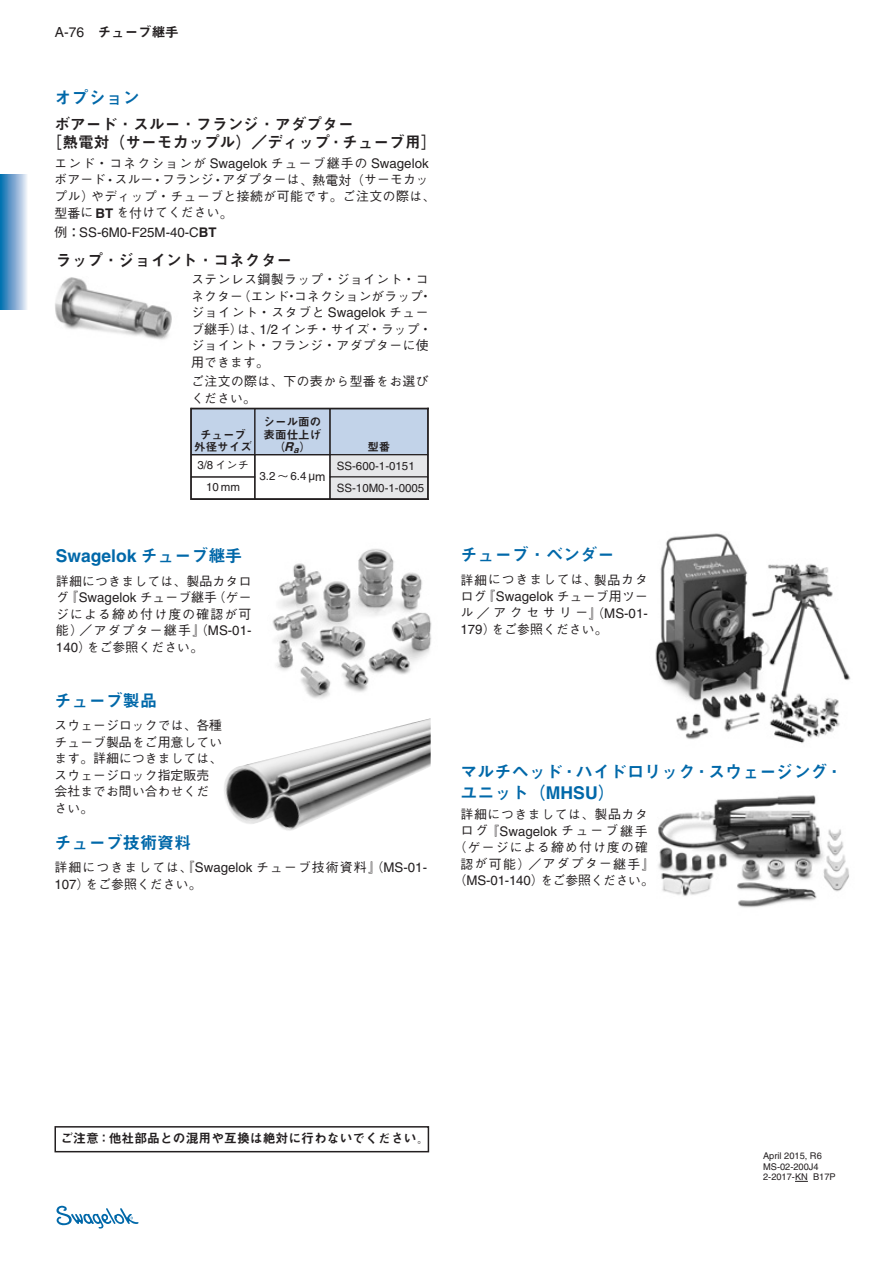
<style>
.page{position:relative;width:893px;height:1263px;background:#fff}
.page>*{position:absolute;margin:0;border:0;box-sizing:border-box;transform-origin:0 0}
.t1{font:700 17.55px "Helvetica";color:#0068a9}
.t2{font:17.1px/21px "Midashi Go MB31";color:#0068a9}
.t3{font:15.75px/18px "Midashi Go MB31";color:#231f20}
.t4{font:13.5px "Midashi Go MB31";color:#231f20}
.t5{font:13.35px "Helvetica";color:#231f20}
.t6{font:500 12.9px "Gothic BBB";color:#231f20}
.t7{font:12.9px "Midashi Go MB31";color:#231f20}
.t8{font:500 12.6px/16.5px "Gothic BBB";letter-spacing:.02em;color:#231f20}
.t9{font:500 12.6px/16.5px "Gothic BBB";letter-spacing:.05em;color:#231f20}
.t10{font:500 12.6px "Gothic BBB";letter-spacing:.065em;color:#231f20}
.t11{font:11.55px "Helvetica";color:#231f20}
.t12{font:11.55px/12.8px "Midashi Go MB31";color:#231f20;text-align:center}
.t13{font:11.1px "Midashi Go MB31";color:#231f20}
.t14{font:9.3px/10.5px "Helvetica";color:#231f20}
.s1{font-family:"Helvetica";font-size:13.95px}
.s2{font-family:"Gothic BBB";font-weight:500;font-size:12.6px}
.s3{font-family:"Gothic BBB";font-weight:500;font-size:12.9px}
.s4{font-size:12.9px}
.s5{font-family:"Helvetica";font-weight:700;font-size:13.35px}
.s6{font-weight:700}
.s7{font-family:"Helvetica";font-weight:400;font-size:13.35px}
.s8{font-family:"Gothic BBB";font-weight:500;font-size:10.95px}
.s9{font-family:"Helvetica";font-weight:700;font-style:italic;font-size:12.3px}
.s10{font-family:"Gothic BBB";font-weight:500;font-size:11.1px}
.s11{font-size:12px}
.s12{font-size:12.3px}
.s13{font-family:"Midashi Go MB31";font-weight:400;font-size:17.1px}
.s14{font-size:12.6px}
.s15{font-family:"Helvetica";font-weight:700;font-size:17.55px}
</style>
<div class="page">
<div style="left:0;top:174px;width:28px;height:135px;background:linear-gradient(to right,#0367ad,#eceaf6)"></div>
<svg style="left:56px;top:1206px;width:83px;height:22px"></svg>
<img style="left:655px;top:533px;width:196px;height:210px">
<img style="left:272px;top:549px;width:160px;height:150px">
<div style="left:54px;top:1126px;width:375px;height:26px;border:2px solid #231f20"></div>
<svg style="left:795px;top:1181px;width:13px;height:1px"></svg>
<div style="left:191px;top:409px;width:64px;height:46px;background:#c2d3e9"></div>
<div style="left:255px;top:409px;width:75px;height:46px;background:#c2d3e9"></div>
<div style="left:254px;top:408px;width:76px;height:47px;border:1px solid #231f20"></div>
<div style="left:330px;top:409px;width:98px;height:46px;background:#c2d3e9"></div>
<div style="left:191px;top:454px;width:64px;height:23px;border:1px solid #231f20"></div>
<div style="left:254px;top:454px;width:76px;height:45px;border:1px solid #231f20"></div>
<div style="left:330px;top:455px;width:98px;height:22px;background:#e6e7e9"></div>
<div style="left:330px;top:454px;width:98px;height:23px;border:1px solid #231f20"></div>
<div style="left:330px;top:477px;width:98px;height:22px;background:#e6e7e9"></div>
<hr style="left:192px;top:454px;width:236px;height:1px;background:#231f20">
<hr style="left:254px;top:408px;width:1px;height:91px;background:#231f20">
<hr style="left:330px;top:408px;width:1px;height:91px;background:#231f20">
<hr style="left:191px;top:408px;width:238px;height:1px;background:#231f20">
<hr style="left:191px;top:498px;width:238px;height:2px;background:#231f20">
<hr style="left:190px;top:408px;width:2px;height:92px;background:#231f20">
<hr style="left:427px;top:408px;width:2px;height:92px;background:#231f20">
<img style="left:55px;top:277px;width:117px;height:63px">
<img style="left:658px;top:795px;width:191px;height:113px">
<img style="left:224px;top:718px;width:207px;height:113px">
<p class="t4" style="left:55px;top:24px;width:125px"><span class="s1">A-76</span> チューブ継手</p>
<h2 class="t2" style="left:54px;top:88px;width:87px">オプション</h2>
<p class="t3" style="left:47px;top:116px;width:391px;text-indent:8px">ボアード・スルー・フランジ・アダプター<br>［熱電対（サーモカップル）／ディップ・チューブ用］</p>
<p class="t5" style="left:55px;top:156px;width:376px"><span class="s2">エンド</span><span class="s3">・</span><span class="s2">コネクションが</span> Swagelok <span class="s2">チューブ</span><span class="s3">継手</span><span class="s2">の</span> Swagelok</p>
<p class="t8" style="left:54px;top:172px;width:382px">ボアード<span class="s4">・</span>スルー<span class="s4">・</span>フランジ<span class="s4">・</span>アダプターは<span class="s4">、熱電対（</span>サーモカップル<span class="s4">）</span>やディップ<span class="s4">・</span>チューブと<span class="s4">接続</span>が<span class="s4">可能</span>です<span class="s4">。</span>ご<span class="s4">注文</span>の<span class="s4">際</span>は<span class="s4">、型番</span>に <span class="s5">BT</span> を<span class="s4">付</span>けてください<span class="s4">。</span></p>
<p class="t5" style="left:54px;top:225px;width:164px"><span class="s3">例：</span> SS-6M0-F25M-40-C<span class="s6">BT</span></p>
<p class="t3" style="left:56px;top:251px;width:238px">ラップ・ジョイント・コネクター</p>
<p class="t9" style="left:191px;top:272px;width:242px">ステンレス<span class="s4">鋼製</span>ラップ<span class="s4">・</span>ジョイント<span class="s4">・</span>コネクター<span class="s4">（</span>エンド<span class="s4">・</span>コネクションがラップ<span class="s4">・</span>ジョイント<span class="s4">・</span>スタブと <span class="s7">Swagelok</span> チューブ<span class="s4">継手）</span>は<span class="s4">、</span><span class="s7">1/2</span> インチ<span class="s4">・</span>サイズ<span class="s4">・</span>ラップ<span class="s4">・</span>ジョイント<span class="s4">・</span>フランジ<span class="s4">・</span>アダプターに<span class="s4">使用</span>できます<span class="s4">。</span></p>
<p class="t8" style="left:191px;top:374px;width:239px">ご<span class="s4">注文</span>の<span class="s4">際</span>は<span class="s4">、下</span>の<span class="s4">表</span>から<span class="s4">型番</span>をお<span class="s4">選</span>びください<span class="s4">。</span></p>
<p class="t12" style="left:194px;top:428px;width:59px">チューブ外径サイズ</p>
<p class="t11" style="left:197px;top:458px;width:53px">3/8 <span class="s8">インチ</span></p>
<p class="t12" style="left:264px;top:415px;width:59px;text-align:left">シール面の表面仕上げ</p>
<p class="t13" style="left:274px;top:441px;width:38px">（<span class="s9">R</span><sub>a</sub>）</p>
<p class="t12" style="left:367px;top:441px;width:25px">型番</p>
<p class="t11" style="left:337px;top:459px;width:79px">SS-600-1-0151</p>
<p class="t11" style="left:259px;top:470px;width:67px">3.2 <span class="s10">～</span> 6.4 <span class="s11">µ</span><span class="s12">m</span></p>
<p class="t11" style="left:206px;top:481px;width:35px">10 mm</p>
<p class="t11" style="left:337px;top:481px;width:89px">SS-10M0-1-0005</p>
<h1 class="t1" style="left:56px;top:545px;width:188px">Swagelok <span class="s13">チューブ継手</span></h1>
<p class="t8" style="left:56px;top:573px;width:197px"><span class="s4">詳細</span>につきましては<span class="s4">、製品</span>カタロ</p>
<p class="t5" style="left:56px;top:590px;width:197px"><span class="s2">グ</span><span class="s3">『</span>Swagelok <span class="s2">チューブ</span><span class="s3">継手（</span><span class="s2">ゲー</span></p>
<p class="t8" style="left:56px;top:606px;width:197px">ジによる<span class="s4">締</span>め<span class="s4">付</span>け<span class="s4">度</span>の<span class="s4">確認</span>が<span class="s4">可</span></p>
<p class="t6" style="left:56px;top:623px;width:197px">能）／<span class="s14">アダプター</span>継手』（<span class="s7">MS-01-</span></p>
<p class="t8" style="left:56px;top:639px;width:148px"><span class="s7">140</span><span class="s4">）</span>をご<span class="s4">参照</span>ください<span class="s4">。</span></p>
<h2 class="t2" style="left:54px;top:690px;width:104px">チューブ製品</h2>
<p class="t8" style="left:54px;top:717px;width:169px">スウェージロックでは<span class="s4">、各種</span>チューブ<span class="s4">製品</span>をご<span class="s4">用意</span>しています<span class="s4">。詳細</span>につきましては<span class="s4">、</span>スウェージロック<span class="s4">指定販売会社</span>までお<span class="s4">問</span>い<span class="s4">合</span>わせください<span class="s4">。</span></p>
<h2 class="t2" style="left:54px;top:832px;width:138px">チューブ技術資料</h2>
<p class="t5" style="left:54px;top:860px;width:374px"><span class="s3">詳細</span><span class="s2">につきましては</span><span class="s3">、『</span>Swagelok <span class="s2">チューブ</span><span class="s3">技術資料』（</span>MS-01-</p>
<p class="t8" style="left:54px;top:876px;width:148px"><span class="s7">107</span><span class="s4">）</span>をご<span class="s4">参照</span>ください<span class="s4">。</span></p>
<h2 class="t2" style="left:461px;top:545px;width:155px">チューブ・ベンダー</h2>
<p class="t8" style="left:461px;top:572px;width:189px;text-align:justify"><span class="s4">詳細</span>につきましては<span class="s4">、製品</span>カタログ<span class="s4">『</span><span class="s7">Swagelok</span> チューブ<span class="s4">用</span>ツール<span class="s4">／</span>アクセサリー<span class="s4">』（</span><span class="s7">MS-01- 179</span><span class="s4">）</span>をご<span class="s4">参照</span>ください<span class="s4">。</span></p>
<h2 class="t2" style="left:460px;top:761px;width:384px">マルチヘッド・ハイドロリック・スウェージング・ユニット（<span class="s15">MHSU</span>）</h2>
<p class="t10" style="left:461px;top:807px;width:189px"><span class="s4">詳細</span>につきましては<span class="s4">、製品</span>カタ</p>
<p class="t5" style="left:461px;top:823px;width:189px"><span class="s2">ログ</span><span class="s3">『</span>Swagelok <span class="s2">チューブ</span><span class="s3">継手</span></p>
<p class="t8" style="left:454px;top:839px;width:196px"><span class="s4">（</span>ゲージによる<span class="s4">締</span>め<span class="s4">付</span>け<span class="s4">度</span>の<span class="s4">確</span></p>
<p class="t6" style="left:460px;top:856px;width:195px">認<span class="s14">が</span>可能）／<span class="s14">アダプター</span>継手』</p>
<p class="t5" style="left:454px;top:873px;width:201px"><span class="s3">（</span>MS-01-140<span class="s3">）</span><span class="s2">をご</span><span class="s3">参照</span><span class="s2">ください</span><span class="s3">。</span></p>
<p class="t7" style="left:60px;top:1131px;width:371px">ご注意：他社部品との混用や互換は絶対に行わないでください。</p>
<p class="t14" style="left:763px;top:1151px;width:74px">April 2015, R6<br>MS-02-200J4<br>2-2017-KN B17P</p>
</div>
